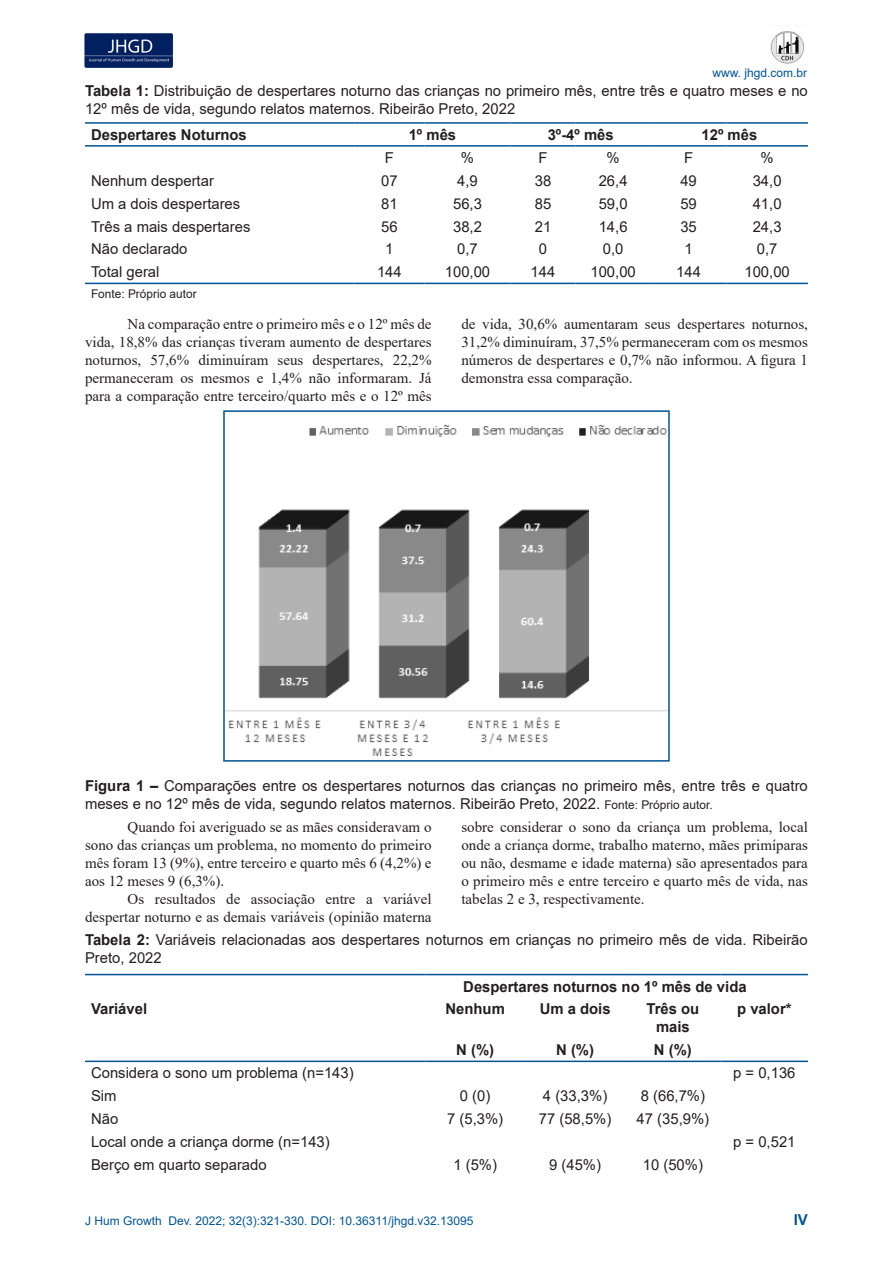
<style>
.page{position:relative;width:893px;height:1263px;background:#fff}
.page>*{position:absolute;margin:0;border:0;box-sizing:border-box;transform-origin:0 0}
.t1{font:15px/18px "Times New Roman";color:#231f20;text-align:justify}
.t2{font:15px/18px "Arial";color:#231f20}
.t3{font:700 15px/18px "Arial";color:#231f20;text-align:center}
.t4{font:700 15px "Arial";color:#005495}
.t5{font:12px "Arial";color:#005495}
.t6{font:12px "Arial";color:#231f20}
.s1{font-weight:700}
.s2{font-size:12px}
</style>
<div class="page">
<img style="left:84px;top:33px;width:89px;height:35px">
<img style="left:770px;top:31px;width:35px;height:33px">
<hr style="left:85px;top:122px;width:269px;height:2px;background:#005495">
<hr style="left:354px;top:122px;width:70px;height:2px;background:#005495">
<hr style="left:424px;top:122px;width:87px;height:2px;background:#005495">
<hr style="left:511px;top:122px;width:64px;height:2px;background:#005495">
<hr style="left:575px;top:122px;width:76px;height:2px;background:#005495">
<hr style="left:651px;top:122px;width:75px;height:2px;background:#005495">
<hr style="left:726px;top:122px;width:82px;height:2px;background:#005495">
<hr style="left:85px;top:145px;width:269px;height:2px;background:#005495">
<hr style="left:354px;top:145px;width:70px;height:2px;background:#005495">
<hr style="left:424px;top:145px;width:87px;height:2px;background:#005495">
<hr style="left:511px;top:145px;width:64px;height:2px;background:#005495">
<hr style="left:575px;top:145px;width:76px;height:2px;background:#005495">
<hr style="left:651px;top:145px;width:75px;height:2px;background:#005495">
<hr style="left:726px;top:145px;width:82px;height:2px;background:#005495">
<hr style="left:85px;top:283px;width:269px;height:1px;background:#005495">
<hr style="left:354px;top:283px;width:70px;height:1px;background:#005495">
<hr style="left:424px;top:283px;width:87px;height:1px;background:#005495">
<hr style="left:511px;top:283px;width:64px;height:1px;background:#005495">
<hr style="left:575px;top:283px;width:76px;height:1px;background:#005495">
<hr style="left:651px;top:283px;width:75px;height:1px;background:#005495">
<hr style="left:726px;top:283px;width:82px;height:1px;background:#005495">
<img style="left:226px;top:424px;width:441px;height:332px">
<div style="left:223px;top:410px;width:447px;height:352px;border:2px solid #005495"></div>
<hr style="left:85px;top:974px;width:340px;height:1px;background:#005495">
<hr style="left:425px;top:974px;width:100px;height:1px;background:#005495">
<hr style="left:525px;top:974px;width:100px;height:1px;background:#005495">
<hr style="left:625px;top:974px;width:96px;height:1px;background:#005495">
<hr style="left:721px;top:974px;width:87px;height:1px;background:#005495">
<hr style="left:85px;top:1060px;width:340px;height:2px;background:#005495">
<hr style="left:425px;top:1060px;width:100px;height:2px;background:#005495">
<hr style="left:525px;top:1060px;width:100px;height:2px;background:#005495">
<hr style="left:625px;top:1060px;width:96px;height:2px;background:#005495">
<hr style="left:721px;top:1060px;width:87px;height:2px;background:#005495">
<p class="t5" style="left:712px;top:64px;width:96px">www. jhgd.com.br</p>
<p class="t2" style="left:85px;top:82px;width:724px"><span class="s1">Tabela 1:</span> Distribuição de despertares noturno das crianças no primeiro mês, entre três e quatro meses e no<br>12º mês de vida, segundo relatos maternos. Ribeirão Preto, 2022</p>
<p class="t3" style="left:91px;top:126px;width:157px">Despertares Noturnos</p>
<p class="t3" style="left:409px;top:126px;width:49px">1º mês</p>
<p class="t3" style="left:548px;top:126px;width:68px">3º-4º mês</p>
<p class="t3" style="left:701px;top:126px;width:57px">12º mês</p>
<p class="t2" style="left:385px;top:148px;width:11px">F</p>
<p class="t2" style="left:461px;top:148px;width:15px">%</p>
<p class="t2" style="left:538px;top:148px;width:11px">F</p>
<p class="t2" style="left:607px;top:148px;width:15px">%</p>
<p class="t2" style="left:684px;top:148px;width:11px">F</p>
<p class="t2" style="left:761px;top:148px;width:15px">%</p>
<p class="t2" style="left:91px;top:171px;width:124px">Nenhum despertar</p>
<p class="t2" style="left:381px;top:171px;width:18px">07</p>
<p class="t2" style="left:457px;top:171px;width:22px">4,9</p>
<p class="t2" style="left:535px;top:171px;width:18px">38</p>
<p class="t2" style="left:599px;top:171px;width:30px">26,4</p>
<p class="t2" style="left:680px;top:171px;width:18px">49</p>
<p class="t2" style="left:753px;top:171px;width:30px">34,0</p>
<p class="t2" style="left:91px;top:194px;width:151px">Um a dois despertares</p>
<p class="t2" style="left:381px;top:194px;width:18px">81</p>
<p class="t2" style="left:453px;top:194px;width:30px">56,3</p>
<p class="t2" style="left:535px;top:194px;width:18px">85</p>
<p class="t2" style="left:599px;top:194px;width:30px">59,0</p>
<p class="t2" style="left:680px;top:194px;width:18px">59</p>
<p class="t2" style="left:753px;top:194px;width:30px">41,0</p>
<p class="t2" style="left:91px;top:217px;width:161px">Três a mais despertares</p>
<p class="t2" style="left:381px;top:217px;width:18px">56</p>
<p class="t2" style="left:453px;top:217px;width:30px">38,2</p>
<p class="t2" style="left:535px;top:217px;width:18px">21</p>
<p class="t2" style="left:599px;top:217px;width:30px">14,6</p>
<p class="t2" style="left:680px;top:217px;width:18px">35</p>
<p class="t2" style="left:753px;top:217px;width:30px">24,3</p>
<p class="t2" style="left:91px;top:240px;width:98px">Não declarado</p>
<p class="t2" style="left:385px;top:240px;width:10px">1</p>
<p class="t2" style="left:457px;top:240px;width:22px">0,7</p>
<p class="t2" style="left:539px;top:240px;width:10px">0</p>
<p class="t2" style="left:603px;top:240px;width:22px">0,0</p>
<p class="t2" style="left:684px;top:240px;width:10px">1</p>
<p class="t2" style="left:757px;top:240px;width:22px">0,7</p>
<p class="t2" style="left:91px;top:263px;width:70px">Total geral</p>
<p class="t2" style="left:377px;top:263px;width:26px">144</p>
<p class="t2" style="left:445px;top:263px;width:47px">100,00</p>
<p class="t2" style="left:531px;top:263px;width:26px">144</p>
<p class="t2" style="left:590px;top:263px;width:47px">100,00</p>
<p class="t2" style="left:676px;top:263px;width:26px">144</p>
<p class="t2" style="left:744px;top:263px;width:47px">100,00</p>
<p class="t6" style="left:91px;top:286px;width:107px">Fonte: Próprio autor</p>
<p class="t1" style="left:85px;top:315px;width:348px;text-indent:43px">Na comparação entre o primeiro mês e o 12º mês de vida, 18,8% das crianças tiveram aumento de despertares noturnos, 57,6% diminuíram seus despertares, 22,2% permaneceram os mesmos e 1,4% não informaram. Já para a comparação entre terceiro/quarto mês e o 12º mês</p>
<p class="t1" style="left:461px;top:315px;width:348px">de vida, 30,6% aumentaram seus despertares noturnos, 31,2% diminuíram, 37,5% permaneceram com os mesmos números de despertares e 0,7% não informou. A figura 1 demonstra essa comparação.</p>
<p class="t2" style="left:85px;top:777px;width:724px"><span class="s1">Figura 1 –</span> Comparações entre os despertares noturnos das crianças no primeiro mês, entre três e quatro meses e no 12º mês de vida, segundo relatos maternos. Ribeirão Preto, 2022. <span class="s2">Fonte: Próprio autor.</span></p>
<p class="t1" style="left:85px;top:817px;width:348px;text-indent:43px">Quando foi averiguado se as mães consideravam o sono das crianças um problema, no momento do primeiro mês foram 13 (9%), entre terceiro e quarto mês 6 (4,2%) e aos 12 meses 9 (6,3%).</p>
<p class="t1" style="left:85px;top:889px;width:348px;text-align:right">Os resultados de associação entre a variável despertar noturno e as demais variáveis (opinião materna</p>
<p class="t1" style="left:461px;top:817px;width:348px">sobre considerar o sono da criança um problema, local onde a criança dorme, trabalho materno, mães primíparas ou não, desmame e idade materna) são apresentados para o primeiro mês e entre terceiro e quarto mês de vida, nas tabelas 2 e 3, respectivamente.</p>
<p class="t2" style="left:85px;top:930px;width:724px"><span class="s1">Tabela 2:</span> Variáveis relacionadas aos despertares noturnos em crianças no primeiro mês de vida. Ribeirão<br>Preto, 2022</p>
<p class="t3" style="left:463px;top:977px;width:285px">Despertares noturnos no 1º mês de vida</p>
<p class="t3" style="left:91px;top:1000px;width:58px">Variável</p>
<p class="t3" style="left:445px;top:1000px;width:61px">Nenhum</p>
<p class="t3" style="left:540px;top:1000px;width:72px">Um a dois</p>
<p class="t3" style="left:646px;top:1000px;width:54px">Três ou mais</p>
<p class="t3" style="left:737px;top:1000px;width:56px">p valor*</p>
<p class="t3" style="left:456px;top:1041px;width:39px">N (%)</p>
<p class="t3" style="left:556px;top:1041px;width:39px">N (%)</p>
<p class="t3" style="left:654px;top:1041px;width:39px">N (%)</p>
<p class="t2" style="left:91px;top:1064px;width:264px">Considera o sono um problema (n=143)</p>
<p class="t2" style="left:733px;top:1064px;width:64px">p = 0,136</p>
<p class="t2" style="left:91px;top:1087px;width:27px">Sim</p>
<p class="t2" style="left:460px;top:1087px;width:32px">0 (0)</p>
<p class="t2" style="left:543px;top:1087px;width:66px">4 (33,3%)</p>
<p class="t2" style="left:641px;top:1087px;width:66px">8 (66,7%)</p>
<p class="t2" style="left:91px;top:1110px;width:29px">Não</p>
<p class="t2" style="left:447px;top:1110px;width:58px">7 (5,3%)</p>
<p class="t2" style="left:539px;top:1110px;width:74px">77 (58,5%)</p>
<p class="t2" style="left:637px;top:1110px;width:74px">47 (35,9%)</p>
<p class="t2" style="left:91px;top:1133px;width:240px">Local onde a criança dorme (n=143)</p>
<p class="t2" style="left:733px;top:1133px;width:64px">p = 0,521</p>
<p class="t2" style="left:91px;top:1155px;width:177px">Berço em quarto separado</p>
<p class="t2" style="left:453px;top:1155px;width:45px">1 (5%)</p>
<p class="t2" style="left:549px;top:1155px;width:53px">9 (45%)</p>
<p class="t2" style="left:643px;top:1155px;width:62px">10 (50%)</p>
<p class="t5" style="left:85px;top:1212px;width:390px">J Hum Growth Dev. 2022; 32(3):321-330. DOI: 10.36311/jhgd.v32.13095</p>
<p class="t4" style="left:794px;top:1209px;width:16px">IV</p>
</div>
